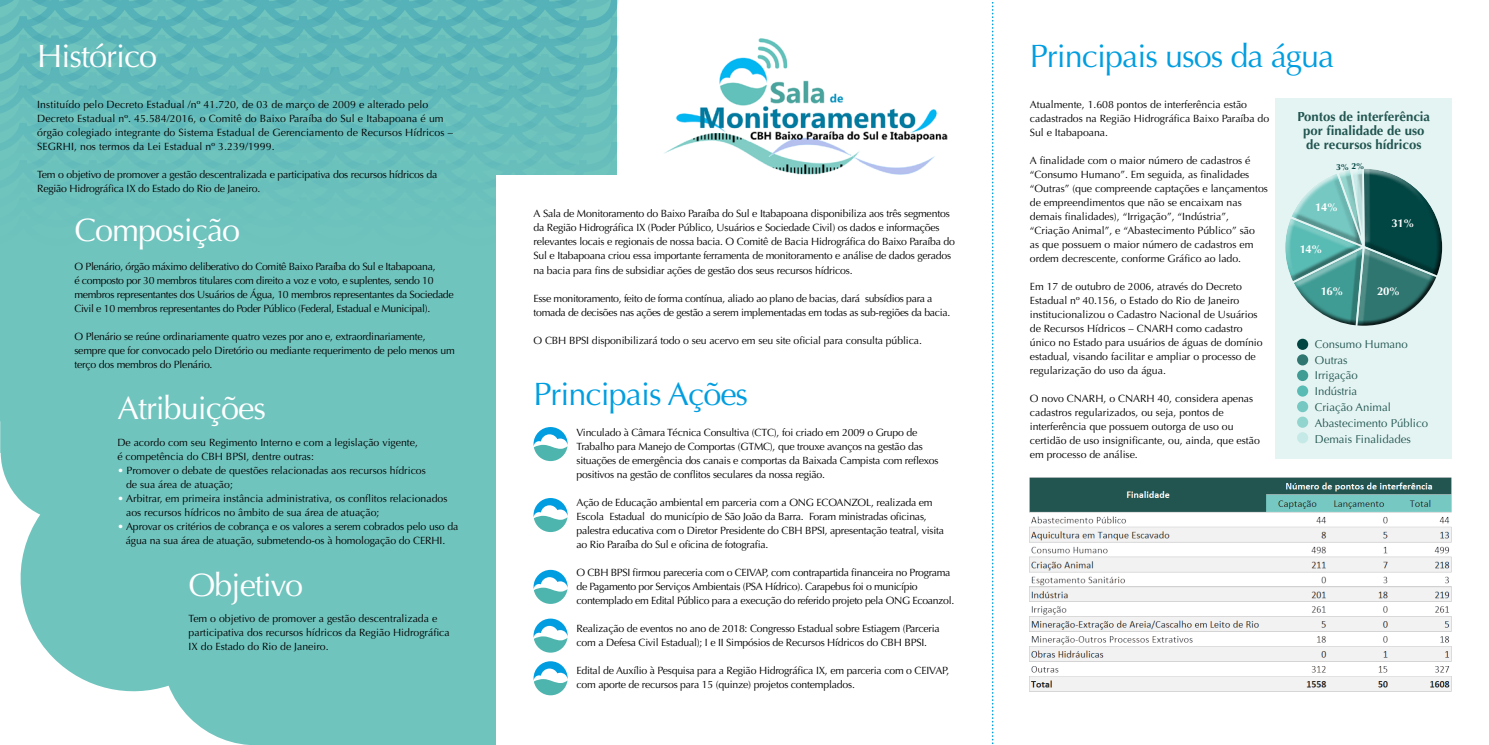
<style>
.page{position:relative;width:1489px;height:745px;background:#fff}
.page>*{position:absolute;margin:0;border:0;box-sizing:border-box;transform-origin:0 0}
.t1{font:32.38px "Optima";letter-spacing:-.03em;color:#fff}
.t2{font:32.38px "Optima";letter-spacing:-.03em;color:#009ee0}
.t3{font:700 13.12px/14px "Optima";color:#215550;text-align:center}
.t4{font:11.38px/15.8px "Optima";color:#215550}
.t5{font:700 11.38px "Optima";letter-spacing:-.05em;color:#fff}
.t6{font:10.5px/14px "Optima";letter-spacing:-.02em;color:#000}
.t7{font:10.5px/14px "Optima";color:#000}
.t8{font:10.5px/14px "Optima";letter-spacing:.01em;color:#000}
.t9{font:700 8.75px "Optima";color:#024643}
.s1{color:#fff}
</style>
<div class="page">
<div style="left:1275px;top:98px;width:176px;height:360px;background:#e4f4f3"></div>
<div style="left:0;top:0;width:496px;height:744px;background:#70c4be"></div>
<svg style="left:0;top:421px;width:241px;height:323px"></svg>
<svg style="left:0;top:0;width:618px;height:183px"></svg>
<img style="left:664px;top:38px;width:283px;height:137px">
<img style="left:1029px;top:477px;width:422px;height:213px">
<div style="left:1283px;top:168px;width:151px;height:152px;background:#fff;opacity:.75"></div>
<div style="left:1287px;top:173px;width:155px;height:154px;background:#000;opacity:.75"></div>
<svg style="left:1296px;top:338px;width:12px;height:11px"></svg>
<svg style="left:1296px;top:354px;width:12px;height:11px"></svg>
<svg style="left:1296px;top:369px;width:12px;height:12px"></svg>
<div style="left:1296px;top:385px;width:12px;height:11px;background:#58bcb4;border-radius:50%"></div>
<div style="left:1296px;top:401px;width:12px;height:11px;background:#76c8c2;border-radius:50%"></div>
<div style="left:1296px;top:416px;width:12px;height:11px;background:#92d5ce;border-radius:50%"></div>
<div style="left:1296px;top:432px;width:12px;height:11px;background:#c5e9e7;border-radius:50%"></div>
<div style="left:496px;top:176px;width:496px;height:568px;background:#fff"></div>
<svg style="left:533px;top:427px;width:34px;height:34px"></svg>
<svg style="left:533px;top:498px;width:34px;height:33px"></svg>
<svg style="left:533px;top:569px;width:34px;height:34px"></svg>
<svg style="left:533px;top:618px;width:34px;height:34px"></svg>
<svg style="left:533px;top:661px;width:34px;height:33px"></svg>
<svg style="left:991px;top:2px;width:2px;height:743px"></svg>
<h1 class="t1" style="left:37px;top:37px;width:121px">Histórico</h1>
<h1 class="t2" style="left:1029px;top:37px;width:306px">Principais usos da água</h1>
<p class="t3" style="left:1297px;top:110px;width:134px">Pontos de interferência por finalidade de uso de recursos hídricos</p>
<p class="t8" style="left:37px;top:97px;width:417px">Instituído pelo Decreto Estadual /nº 41.720, de 03 de março de 2009 e alterado pelo Decreto Estadual nº. 45.584/2016, o Comitê do Baixo Paraíba do Sul e Itabapoana é um órgão colegiado integrante do Sistema Estadual de Gerenciamento de Recursos Hídricos – SEGRHI, nos termos da Lei Estadual nº 3.239/1999.</p>
<p class="t6" style="left:37px;top:167px;width:401px">Tem o objetivo de promover a gestão descentralizada e participativa dos recursos hídricos da<br>Região Hidrográfica IX do Estado do Rio de Janeiro.</p>
<p class="t7" style="left:1029px;top:97px;width:241px">Atualmente, 1.608 pontos de interferência estão cadastrados na Região Hidrográfica Baixo Paraíba do<br>Sul e Itabapoana.</p>
<p class="t7" style="left:1029px;top:153px;width:239px">A finalidade com o maior número de cadastros é “Consumo Humano”. Em seguida, as finalidades “Outras” (que compreende captações e lançamentos de empreendimentos que não se encaixam nas demais finalidades), “Irrigação”, “Indústria”, “Criação Animal”, e “Abastecimento Público” são<br>as que possuem o maior número de cadastros em ordem decrescente, conforme Gráfico ao lado.</p>
<p class="t7" style="left:1029px;top:279px;width:234px">Em 17 de outubro de 2006, através do Decreto Estadual nº 40.156, o Estado do Rio de Janeiro institucionalizou o Cadastro Nacional de Usuários de Recursos Hídricos – CNARH como cadastro único no Estado para usuários de águas de domínio estadual, visando facilitar e ampliar o processo de regularização do uso da água.</p>
<p class="t7" style="left:1029px;top:391px;width:231px">O novo CNARH, o CNARH 40, considera apenas cadastros regularizados, ou seja, pontos de interferência que possuem outorga de uso ou certidão de uso insignificante, ou, ainda, que estão em processo de análise.</p>
<p class="t9" style="left:1335px;top:161px;width:30px">3% 2%</p>
<p class="t5" style="left:1315px;top:200px;width:24px">14%</p>
<p class="t6" style="left:533px;top:207px;width:423px">A Sala de Monitoramento do Baixo Paraíba do Sul e Itabapoana disponibiliza aos três segmentos da Região Hidrográfica IX (Poder Público, Usuários e Sociedade Civil) os dados e informações relevantes locais e regionais de nossa bacia. O Comitê de Bacia Hidrográfica do Baixo Paraíba do Sul e Itabapoana criou essa importante ferramenta de monitoramento e análise de dados gerados na bacia para fins de subsidiar ações de gestão dos seus recursos hídricos.</p>
<p class="t6" style="left:533px;top:291px;width:418px">Esse monitoramento, feito de forma contínua, aliado ao plano de bacias, dará subsídios para a tomada de decisões nas ações de gestão a serem implementadas em todas as sub-regiões da bacia.</p>
<p class="t6" style="left:533px;top:333px;width:390px">O CBH BPSI disponibilizará todo o seu acervo em seu site oficial para consulta pública.</p>
<h1 class="t1" style="left:74px;top:211px;width:167px">Composição</h1>
<p class="t5" style="left:1391px;top:216px;width:24px">31%</p>
<p class="t5" style="left:1299px;top:242px;width:24px">14%</p>
<p class="t6" style="left:74px;top:259px;width:381px">O Plenário, órgão máximo deliberativo do Comitê Baixo Paraíba do Sul e Itabapoana,<br>é composto por 30 membros titulares com direito a voz e voto, e suplentes, sendo 10 membros representantes dos Usuários de Água, 10 membros representantes da Sociedade Civil e 10 membros representantes do Poder Público (Federal, Estadual e Municipal).</p>
<p class="t6" style="left:74px;top:329px;width:382px">O Plenário se reúne ordinariamente quatro vezes por ano e, extraordinariamente, sempre que for convocado pelo Diretório ou mediante requerimento de pelo menos um terço dos membros do Plenário.</p>
<p class="t5" style="left:1320px;top:284px;width:24px">16%</p>
<p class="t5" style="left:1377px;top:284px;width:24px">20%</p>
<p class="t4" style="left:1314px;top:336px;width:115px">Consumo Humano<br>Outras<br>Irrigação<br>Indústria<br>Criação Animal<br>Abastecimento Público<br>Demais Finalidades</p>
<h1 class="t2" style="left:533px;top:375px;width:216px">Principais Ações</h1>
<h1 class="t1" style="left:117px;top:389px;width:150px">Atribuições</h1>
<p class="t6" style="left:576px;top:425px;width:363px">Vinculado à Câmara Técnica Consultiva (CTC), foi criado em 2009 o Grupo de Trabalho para Manejo de Comportas (GTMC), que trouxe avanços na gestão das situações de emergência dos canais e comportas da Baixada Campista com reflexos positivos na gestão de conflitos seculares da nossa região.</p>
<p class="t6" style="left:576px;top:495px;width:369px">Ação de Educação ambiental em parceria com a ONG ECOANZOL, realizada em Escola Estadual do município de São João da Barra. Foram ministradas oficinas, palestra educativa com o Diretor Presidente do CBH BPSI, apresentação teatral, visita ao Rio Paraíba do Sul e oficina de fotografia.</p>
<p class="t6" style="left:576px;top:565px;width:379px">O CBH BPSI firmou pareceria com o CEIVAP, com contrapartida financeira no Programa de Pagamento por Serviços Ambientais (PSA Hídrico). Carapebus foi o município contemplado em Edital Público para a execução do referido projeto pela ONG Ecoanzol.</p>
<p class="t6" style="left:576px;top:621px;width:365px">Realização de eventos no ano de 2018: Congresso Estadual sobre Estiagem (Parceria com a Defesa Civil Estadual); I e II Simpósios de Recursos Hídricos do CBH BPSI.</p>
<p class="t6" style="left:576px;top:663px;width:374px">Edital de Auxílio à Pesquisa para a Região Hidrográfica IX, em parceria com o CEIVAP, com aporte de recursos para 15 (quinze) projetos contemplados.</p>
<p class="t7" style="left:117px;top:435px;width:302px">De acordo com seu Regimento Interno e com a legislação vigente, é competência do CBH BPSI, dentre outras:</p>
<p class="t7" style="left:126px;top:463px;width:301px;text-indent:-9px"><span class="s1">•</span> Promover o debate de questões relacionadas aos recursos hídricos de sua área de atuação;</p>
<p class="t7" style="left:126px;top:491px;width:323px;text-indent:-9px"><span class="s1">•</span> Arbitrar, em primeira instância administrativa, os conflitos relacionados aos recursos hídricos no âmbito de sua área de atuação;</p>
<p class="t6" style="left:117px;top:519px;width:342px;text-align:center"><span class="s1">•</span> Aprovar os critérios de cobrança e os valores a serem cobrados pelo uso da água na sua área de atuação, submetendo-os à homologação do CERHI.</p>
<h1 class="t1" style="left:188px;top:565px;width:116px">Objetivo</h1>
<p class="t7" style="left:188px;top:611px;width:262px">Tem o objetivo de promover a gestão descentralizada e participativa dos recursos hídricos da Região Hidrográfica<br>IX do Estado do Rio de Janeiro.</p>
</div>
